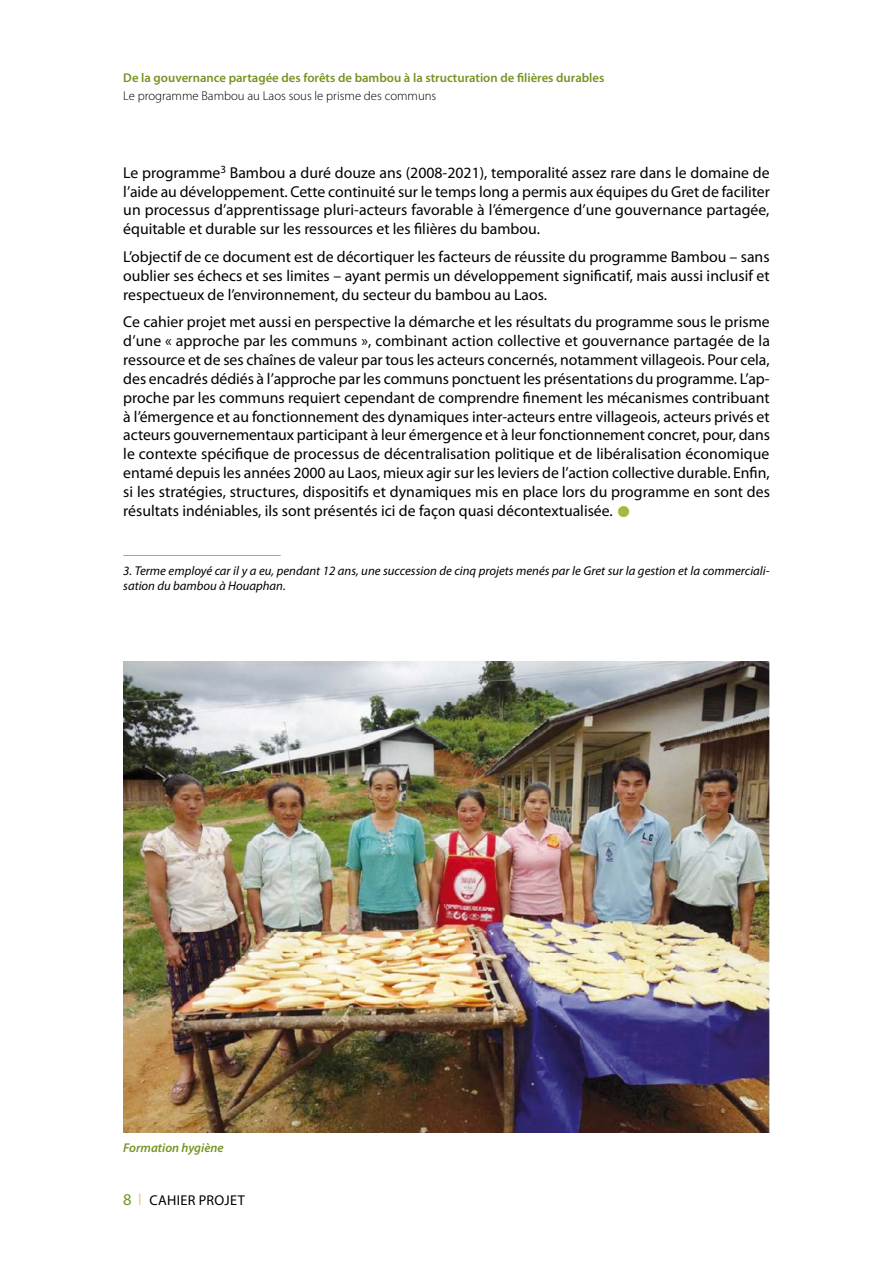
<style>
.page{position:relative;width:893px;height:1263px;background:#fff}
.page>*{position:absolute;margin:0;border:0;box-sizing:border-box;transform-origin:0 0}
.t1{font:15.75px/18.9px "Myriad Pro";color:#000;text-align:justify}
.t2{font:14.25px "Myriad Pro";letter-spacing:.02em;color:#000}
.t3{font:italic 12.75px/15.3px "Myriad Pro";color:#000}
.t4{font:600 12.75px "Myriad Pro";color:#789322}
.t5{font:300 12.75px "Myriad Pro";color:#000}
.t6{font:italic 600 12.75px "Myriad Pro";color:#789322}
.s1{color:#9ebd38}
.s2{font-size:16.5px;color:#789322}
.s3{color:#e9c381}
</style>
<div class="page">
<hr style="left:123px;top:555px;width:158px;height:1px;background:#9ebd38">
<img style="left:123px;top:661px;width:647px;height:471px">
<p class="t4" style="left:123px;top:69px;width:483px">De la gouvernance partagée des forêts de bambou à la structuration de filières durables</p>
<p class="t5" style="left:123px;top:89px;width:315px">Le programme Bambou au Laos sous le prisme des communs</p>
<p class="t1" style="left:123px;top:163px;width:648px">Le programme<sup>3</sup> Bambou a duré douze ans (2008-2021), temporalité assez rare dans le domaine de l’aide au développement. Cette continuité sur le temps long a permis aux équipes du Gret de faciliter un processus d’apprentissage pluri-acteurs favorable à l’émergence d’une gouvernance partagée, équitable et durable sur les ressources et les filières du bambou.</p>
<p class="t1" style="left:123px;top:247px;width:648px">L’objectif de ce document est de décortiquer les facteurs de réussite du programme Bambou – sans oublier ses échecs et ses limites – ayant permis un développement significatif, mais aussi inclusif et respectueux de l’environnement, du secteur du bambou au Laos.</p>
<p class="t1" style="left:123px;top:312px;width:648px">Ce cahier projet met aussi en perspective la démarche et les résultats du programme sous le prisme d’une « approche par les communs », combinant action collective et gouvernance partagée de la ressource et de ses chaînes de valeur par tous les acteurs concernés, notamment villageois. Pour cela, des encadrés dédiés à l’approche par les communs ponctuent les présentations du programme. L’ap&shy;proche par les communs requiert cependant de comprendre finement les mécanismes contribuant à l’émergence et au fonctionnement des dynamiques inter-acteurs entre villageois, acteurs privés et acteurs gouvernementaux participant à leur émergence et à leur fonctionnement concret, pour, dans le contexte spécifique de processus de décentralisation politique et de libéralisation économique entamé depuis les années 2000 au Laos, mieux agir sur les leviers de l’action collective durable. Enfin, si les stratégies, structures, dispositifs et dynamiques mis en place lors du programme en sont des résultats indéniables, ils sont présentés ici de façon quasi décontextualisée. <span class="s1">⚫</span></p>
<p class="t3" style="left:123px;top:563px;width:648px">3. Terme employé car il y a eu, pendant 12 ans, une succession de cinq projets menés par le Gret sur la gestion et la commerciali&shy;sation du bambou à Houaphan.</p>
<p class="t6" style="left:123px;top:1139px;width:102px">Formation hygiène</p>
<p class="t2" style="left:123px;top:1191px;width:123px"><span class="s2">8</span> <span class="s3">❘</span> CAHIER PROJET</p>
</div>
